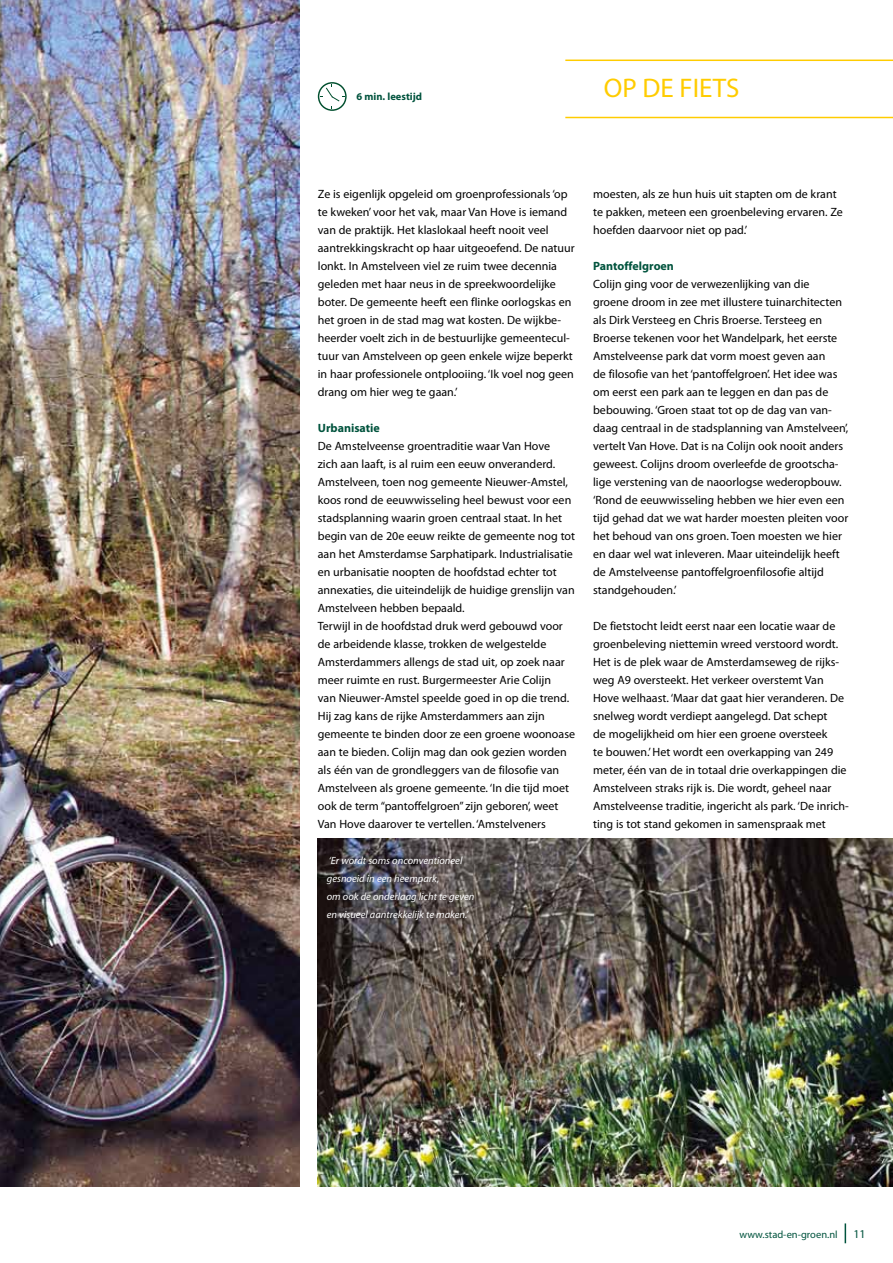
<style>
.page{position:relative;width:893px;height:1263px;background:#fff}
.page>*{position:absolute;margin:0;border:0;box-sizing:border-box;transform-origin:0 0}
.t1{font:27px "Myriad Pro";color:#fc0}
.t2{font:12px/18px "Myriad Pro";color:#000}
.t3{font:700 12px "Myriad Pro";color:#00533d}
.t4{font:12px "Myriad Pro";color:#00533d}
.t5{font:italic 10.5px/18px "Myriad Pro";color:#fff}
.t6{font:10.5px "Myriad Pro";color:#00533d}
.t7{font:700 10.5px "Myriad Pro";color:#00533d}
</style>
<div class="page">
<svg style="left:845px;top:1223px;width:1px;height:20px"></svg>
<img style="left:0;top:0;width:300px;height:1186px">
<hr style="left:565px;top:117px;width:328px;height:1px;background:#fc0">
<hr style="left:565px;top:60px;width:328px;height:1px;background:#fc0">
<svg style="left:318px;top:82px;width:29px;height:29px"></svg>
<img style="left:318px;top:838px;width:575px;height:348px">
<p class="t7" style="left:357px;top:90px;width:67px">6 min. leestijd</p>
<h1 class="t1" style="left:604px;top:71px;width:137px">OP DE FIETS</h1>
<p class="t2" style="left:318px;top:185px;width:258px">Ze is eigenlijk opgeleid om groenprofessionals ‘op te kweken’ voor het vak, maar Van Hove is iemand van de praktijk. Het klaslokaal heeft nooit veel aantrekkingskracht op haar uitgeoefend. De natuur lonkt. In Amstelveen viel ze ruim twee decennia geleden met haar neus in de spreekwoordelijke boter. De gemeente heeft een flinke oorlogskas en het groen in de stad mag wat kosten. De wijkbe&shy;heerder voelt zich in de bestuurlijke gemeentecul&shy;tuur van Amstelveen op geen enkele wijze beperkt in haar professionele ontplooiing. ‘Ik voel nog geen drang om hier weg te gaan.’</p>
<p class="t3" style="left:318px;top:420px;width:64px">Urbanisatie</p>
<p class="t2" style="left:318px;top:437px;width:259px">De Amstelveense groentraditie waar Van Hove<br>zich aan laaft, is al ruim een eeuw onveranderd.<br>Amstelveen, toen nog gemeente Nieuwer-Amstel, koos rond de eeuwwisseling heel bewust voor een stadsplanning waarin groen centraal staat. In het begin van de 20e eeuw reikte de gemeente nog tot aan het Amsterdamse Sarphatipark. Industrialisatie en urbanisatie noopten de hoofdstad echter tot annexaties, die uiteindelijk de huidige grenslijn van Amstelveen hebben bepaald.<br>Terwijl in de hoofdstad druk werd gebouwd voor de arbeidende klasse, trokken de welgestelde Amsterdammers allengs de stad uit, op zoek naar meer ruimte en rust. Burgermeester Arie Colijn<br>van Nieuwer-Amstel speelde goed in op die trend.<br>Hij zag kans de rijke Amsterdammers aan zijn gemeente te binden door ze een groene woonoase aan te bieden. Colijn mag dan ook gezien worden als één van de grondleggers van de filosofie van Amstelveen als groene gemeente. ‘In die tijd moet ook de term “pantoffelgroen” zijn geboren’, weet Van Hove daarover te vertellen. ‘Amstelveners</p>
<p class="t5" style="left:327px;top:851px;width:149px">‘Er wordt soms onconventioneel gesnoeid in een heempark,<br>om ook de onderlaag licht te geven en visueel aantrekkelijk te maken.’</p>
<p class="t2" style="left:593px;top:185px;width:251px">moesten, als ze hun huis uit stapten om de krant te pakken, meteen een groenbeleving ervaren. Ze hoefden daarvoor niet op pad.’</p>
<p class="t3" style="left:593px;top:258px;width:82px">Pantoffelgroen</p>
<p class="t2" style="left:593px;top:275px;width:257px">Colijn ging voor de verwezenlijking van die<br>groene droom in zee met illustere tuinarchitecten als Dirk Versteeg en Chris Broerse. Tersteeg en Broerse tekenen voor het Wandelpark, het eerste Amstelveense park dat vorm moest geven aan<br>de filosofie van het ‘pantoffelgroen’. Het idee was om eerst een park aan te leggen en dan pas de bebouwing. ‘Groen staat tot op de dag van van&shy;daag centraal in de stadsplanning van Amstelveen’, vertelt Van Hove. Dat is na Colijn ook nooit anders geweest. Colijns droom overleefde de grootscha&shy;lige verstening van de naoorlogse wederopbouw. ‘Rond de eeuwwisseling hebben we hier even een tijd gehad dat we wat harder moesten pleiten voor het behoud van ons groen. Toen moesten we hier en daar wel wat inleveren. Maar uiteindelijk heeft de Amstelveense pantoffelgroenfilosofie altijd standgehouden.’</p>
<p class="t2" style="left:593px;top:617px;width:257px">De fietstocht leidt eerst naar een locatie waar de groenbeleving niettemin wreed verstoord wordt.<br>Het is de plek waar de Amsterdamseweg de rijks&shy;weg A9 oversteekt. Het verkeer overstemt Van Hove welhaast. ‘Maar dat gaat hier veranderen. De snelweg wordt verdiept aangelegd. Dat schept<br>de mogelijkheid om hier een groene oversteek<br>te bouwen.’ Het wordt een overkapping van 249 meter, één van de in totaal drie overkappingen die Amstelveen straks rijk is. Die wordt, geheel naar Amstelveense traditie, ingericht als park. ‘De inrich&shy;ting is tot stand gekomen in samenspraak met</p>
<p class="t6" style="left:739px;top:1228px;width:100px">www.stad-en-groen.nl</p>
<p class="t4" style="left:853px;top:1226px;width:14px">11</p>
</div>
